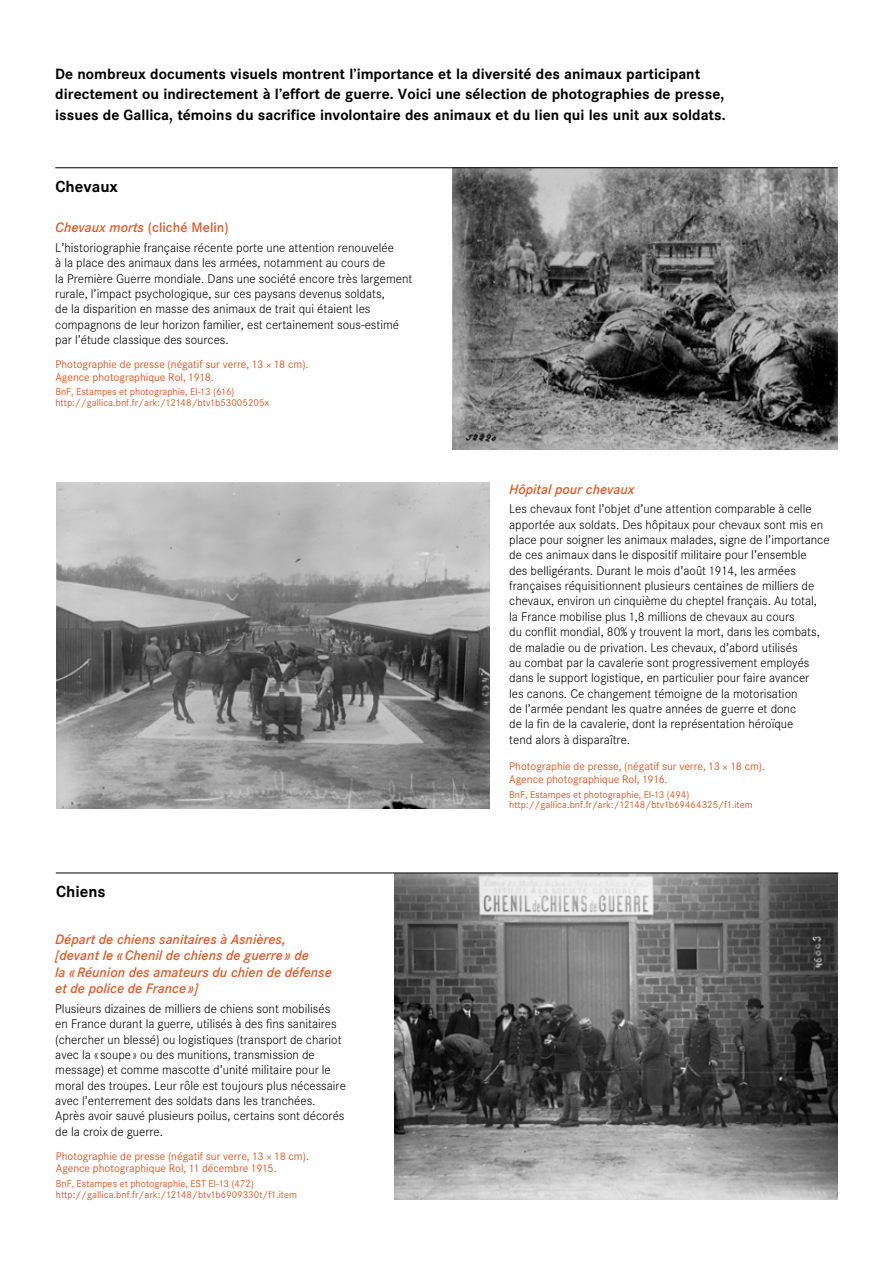
<style>
.page{position:relative;width:893px;height:1263px;background:#fff}
.page>*{position:absolute;margin:0;border:0;box-sizing:border-box;transform-origin:0 0}
.t1{font:700 15.75px "Corporate SBQ3";color:#000}
.t2{font:700 14.7px/20.2px "Corporate SBQ3";color:#000}
.t3{font:italic 500 13.5px/16.5px "Corporate SBQ3";color:#dd5928}
.t4{font:500 13.5px "Corporate SBQ3";color:#dd5928}
.t5{font:300 12.3px/15.3px "Corporate SBQ3";color:#000}
.t6{font:10.8px/12.8px "Corporate SBQ3";color:#dd5928}
.t7{font:9.75px/10.5px "Corporate SBQ3";color:#dd5928}
.s1{font-style:italic}
.s2{font-family:"Vista Sans"}
</style>
<div class="page">
<img style="left:56px;top:483px;width:434px;height:326px">
<img style="left:394px;top:874px;width:444px;height:325px">
<img style="left:453px;top:168px;width:385px;height:282px">
<hr style="left:55px;top:167px;width:783px;height:1px;background:#000">
<hr style="left:56px;top:873px;width:782px;height:1px;background:#000">
<p class="t2" style="left:55px;top:64px;width:672px">De nombreux documents visuels montrent l’importance et la diversité des animaux participant directement ou indirectement à l’effort de guerre. Voici une sélection de photographies de presse, issues de Gallica, témoins du sacrifice involontaire des animaux et du lien qui les unit aux soldats.</p>
<p class="t1" style="left:56px;top:177px;width:64px">Chevaux</p>
<p class="t4" style="left:55px;top:219px;width:175px"><span class="s1">Chevaux morts</span> (cliché Melin)</p>
<p class="t5" style="left:55px;top:240px;width:359px">L’historiographie française récente porte une attention renouvelée<br>à la place des animaux dans les armées, notamment au cours de<br>la Première Guerre mondiale. Dans une société encore très largement rurale, l’impact psychologique, sur ces paysans devenus soldats,<br>de la disparition en masse des animaux de trait qui étaient les compagnons de leur horizon familier, est certainement sous-estimé par l’étude classique des sources.</p>
<p class="t6" style="left:55px;top:358px;width:255px">Photographie de presse (négatif sur verre, 13 <span class="s2">×</span> 18 cm).<br>Agence photographique Rol, 1918.</p>
<p class="t7" style="left:55px;top:387px;width:215px">BnF, Estampes et photographie, EI-13 (616) http://gallica.bnf.fr/ark:/12148/btv1b53005205x</p>
<p class="t1" style="left:56px;top:882px;width:51px">Chiens</p>
<p class="t3" style="left:55px;top:931px;width:278px">Départ de chiens sanitaires à Asnières, [devant le «Chenil de chiens de guerre» de<br>la «Réunion des amateurs du chien de défense et de police de France»]</p>
<p class="t5" style="left:55px;top:1001px;width:292px">Plusieurs dizaines de milliers de chiens sont mobilisés en France durant la guerre, utilisés à des fins sanitaires (chercher un blessé) ou logistiques (transport de chariot avec la « soupe» ou des munitions, transmission de message) et comme mascotte d’unité militaire pour le moral des troupes. Leur rôle est toujours plus nécessaire avec l’enterrement des soldats dans les tranchées.<br>Après avoir sauvé plusieurs poilus, certains sont décorés de la croix de guerre.</p>
<p class="t6" style="left:56px;top:1149px;width:255px">Photographie de presse (négatif sur verre, 13 <span class="s2">×</span> 18 cm).<br>Agence photographique Rol, 11 décembre 1915.</p>
<p class="t7" style="left:56px;top:1178px;width:243px">BnF, Estampes et photographie, EST EI-13 (472) http://gallica.bnf.fr/ark:/12148/btv1b6909330t/f1.item</p>
<p class="t3" style="left:509px;top:480px;width:127px">Hôpital pour chevaux</p>
<p class="t5" style="left:509px;top:501px;width:322px">Les chevaux font l’objet d’une attention comparable à celle apportée aux soldats. Des hôpitaux pour chevaux sont mis en place pour soigner les animaux malades, signe de l’importance de ces animaux dans le dispositif militaire pour l’ensemble<br>des belligérants. Durant le mois d’août 1914, les armées françaises réquisitionnent plusieurs centaines de milliers de chevaux, environ un cinquième du cheptel français. Au total,<br>la France mobilise plus 1,8 millions de chevaux au cours<br>du conflit mondial, 80% y trouvent la mort, dans les combats, de maladie ou de privation. Les chevaux, d’abord utilisés<br>au combat par la cavalerie sont progressivement employés dans le support logistique, en particulier pour faire avancer<br>les canons. Ce changement témoigne de la motorisation<br>de l’armée pendant les quatre années de guerre et donc<br>de la fin de la cavalerie, dont la représentation héroïque<br>tend alors à disparaître.</p>
<p class="t6" style="left:509px;top:760px;width:257px">Photographie de presse, (négatif sur verre, 13 <span class="s2">×</span> 18 cm).<br>Agence photographique Rol, 1916.</p>
<p class="t7" style="left:509px;top:789px;width:245px">BnF, Estampes et photographie, EI-13 (494) http://gallica.bnf.fr/ark:/12148/btv1b69464325/f1.item</p>
</div>
